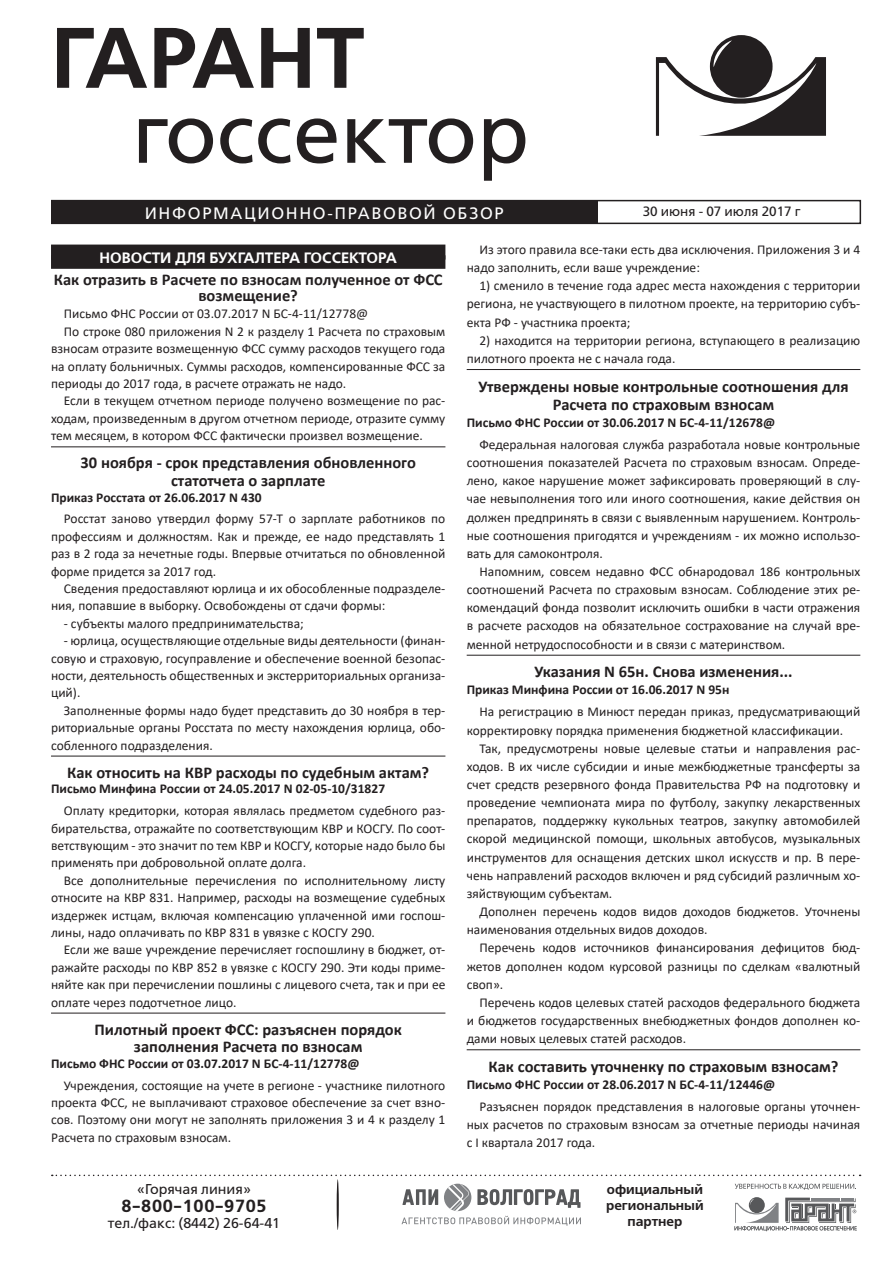
<style>
.page{position:relative;width:893px;height:1263px;background:#fff}
.page>*{position:absolute;margin:0;border:0;box-sizing:border-box;transform-origin:0 0}
.t1{font:85.5px "Free Set C";color:#231f20}
.t2{font:700 85.5px "Free Set C";color:#231f20}
.t3{font:700 17.55px "Free Set C";color:#231f20}
.t4{font:700 16.5px/17.4px "Calibri";color:#231f20;text-align:center}
.t5{font:16.5px "Free Set C";letter-spacing:.1em;color:#fff}
.t6{font:700 15px "Free Set C";color:#fff}
.t7{font:14.25px "Free Set C";color:#231f20}
.t8{font:13.5px/18.1px "Calibri";color:#231f20;text-align:justify}
.t9{font:700 13.5px "Calibri";color:#231f20}
.t10{font:700 13.5px/16.2px "Free Set C";color:#231f20;text-align:center}
.t11{font:13.5px "Free Set C";color:#231f20}
</style>
<div class="page">
<svg style="left:52px;top:1174px;width:809px;height:2px"></svg>
<hr style="left:337px;top:1179px;width:2px;height:51px;background:#231f20;border-radius:50%">
<svg style="left:401px;top:1184px;width:180px;height:42px"></svg>
<svg style="left:734px;top:1197px;width:123px;height:34px"></svg>
<svg style="left:735px;top:1184px;width:121px;height:6px"></svg>
<div style="left:51px;top:200px;width:810px;height:24px;border:2px solid #231f20"></div>
<div style="left:51px;top:201px;width:546px;height:23px;background:#231f20"></div>
<div style="left:710px;top:35px;width:63px;height:63px;background:#231f20;border-radius:50%"></div>
<svg style="left:656px;top:40px;width:170px;height:96px"></svg>
<div style="left:51px;top:245px;width:394px;height:15px;background:#231f20"></div>
<div style="left:51px;top:255px;width:394px;height:14px;background:#231f20"></div>
<hr style="left:51px;top:447px;width:394px;height:1px;background:#231f20">
<hr style="left:51px;top:756px;width:394px;height:1px;background:#231f20">
<hr style="left:51px;top:1013px;width:394px;height:1px;background:#231f20">
<hr style="left:467px;top:369px;width:393px;height:1px;background:#231f20">
<hr style="left:467px;top:655px;width:393px;height:1px;background:#231f20">
<hr style="left:467px;top:1049px;width:393px;height:1px;background:#231f20">
<h1 class="t2" style="left:51px;top:7px;width:315px">ГАРАНТ</h1>
<h1 class="t1" style="left:132px;top:86px;width:399px">госсектор</h1>
<p class="t5" style="left:145px;top:205px;width:361px">ИНФОРМАЦИОННО-ПРАВОВОЙ ОБЗОР</p>
<p class="t11" style="left:643px;top:204px;width:159px">30 июня - 07 июля 2017 г</p>
<p class="t6" style="left:100px;top:249px;width:299px">НОВОСТИ ДЛЯ БУХГАЛТЕРА ГОССЕКТОРА</p>
<p class="t4" style="left:54px;top:271px;width:390px;line-height:16.5px">Как отразить в Расчете по взносам полученное от ФСС возмещение?</p>
<p class="t8" style="left:64px;top:305px;width:306px">Письмо ФНС России от 03.07.2017 N БС-4-11/12778@</p>
<p class="t8" style="left:64px;top:322px;width:383px">По строке 080 приложения N 2 к разделу 1 Расчета по страховым</p>
<p class="t8" style="left:51px;top:339px;width:396px">взносам отразите возмещенную ФСС сумму расходов текущего года</p>
<p class="t8" style="left:51px;top:357px;width:396px">на оплату больничных. Суммы расходов, компенсированные ФСС за</p>
<p class="t8" style="left:51px;top:374px;width:297px">периоды до 2017 года, в расчете отражать не надо.</p>
<p class="t8" style="left:64px;top:392px;width:383px">Если в текущем отчетном периоде получено возмещение по рас-</p>
<p class="t8" style="left:51px;top:409px;width:396px">ходам, произведенным в другом отчетном периоде, отразите сумму</p>
<p class="t8" style="left:51px;top:426px;width:373px">тем месяцем, в котором ФСС фактически произвел возмещение.</p>
<p class="t4" style="left:81px;top:454px;width:337px">30 ноября - срок представления обновленного статотчета о зарплате</p>
<p class="t9" style="left:51px;top:488px;width:212px">Приказ Росстата от 26.06.2017 N 430</p>
<p class="t8" style="left:51px;top:510px;width:396px;line-height:17.4px;text-indent:13px">Росстат заново утвердил форму 57-Т о зарплате работников по профессиям и должностям. Как и прежде, ее надо представлять 1 раз в 2 года за нечетные годы. Впервые отчитаться по обновленной форме придется за 2017 год.</p>
<p class="t8" style="left:51px;top:579px;width:396px;line-height:17.4px;text-indent:13px">Сведения предоставляют юрлица и их обособленные подразделе&shy;ния, попавшие в выборку. Освобождены от сдачи формы:</p>
<p class="t8" style="left:64px;top:614px;width:241px">- субъекты малого предпринимательства;</p>
<p class="t8" style="left:51px;top:632px;width:396px;line-height:17.4px;text-indent:13px">- юрлица, осуществляющие отдельные виды деятельности (финан&shy;совую и страховую, госуправление и обеспечение военной безопас&shy;ности, деятельность общественных и экстерриториальных организа&shy;ций).</p>
<p class="t8" style="left:51px;top:701px;width:396px;line-height:17.4px;text-indent:13px">Заполненные формы надо будет представить до 30 ноября в тер&shy;риториальные органы Росстата по месту нахождения юрлица, обо&shy;собленного подразделения.</p>
<p class="t4" style="left:67px;top:763px;width:364px">Как относить на КВР расходы по судебным актам?</p>
<p class="t9" style="left:51px;top:779px;width:336px">Письмо Минфина России от 24.05.2017 N 02-05-10/31827</p>
<p class="t8" style="left:51px;top:801px;width:396px;line-height:17.4px;text-indent:13px">Оплату кредиторки, которая являлась предметом судебного раз&shy;бирательства, отражайте по соответствующим КВР и КОСГУ. По соот&shy;ветствующим - это значит по тем КВР и КОСГУ, которые надо было бы применять при добровольной оплате долга.</p>
<p class="t8" style="left:51px;top:871px;width:396px;line-height:17.4px;text-indent:13px">Все дополнительные перечисления по исполнительному листу относите на КВР 831. Например, расходы на возмещение судебных издержек истцам, включая компенсацию уплаченной ими госпош&shy;лины, надо оплачивать по КВР 831 в увязке с КОСГУ 290.</p>
<p class="t8" style="left:51px;top:941px;width:396px;line-height:17.4px;text-indent:13px">Если же ваше учреждение перечисляет госпошлину в бюджет, от&shy;ражайте расходы по КВР 852 в увязке с КОСГУ 290. Эти коды приме&shy;няйте как при перечислении пошлины с лицевого счета, так и при ее оплате через подотчетное лицо.</p>
<p class="t4" style="left:95px;top:1020px;width:309px">Пилотный проект ФСС: разъяснен порядок заполнения Расчета по взносам</p>
<p class="t9" style="left:51px;top:1054px;width:310px">Письмо ФНС России от 03.07.2017 N БС-4-11/12778@</p>
<p class="t8" style="left:51px;top:1076px;width:396px;line-height:17.4px;text-indent:13px">Учреждения, состоящие на учете в регионе - участнике пилотного проекта ФСС, не выплачивают страховое обеспечение за счет взно&shy;сов. Поэтому они могут не заполнять приложения 3 и 4 к разделу 1<br>Расчета по страховым взносам.</p>
<p class="t8" style="left:467px;top:240px;width:395px;text-indent:13px">Из этого правила все-таки есть два исключения. Приложения 3 и 4 надо заполнить, если ваше учреждение:</p>
<p class="t8" style="left:467px;top:276px;width:395px;text-indent:13px">1) сменило в течение года адрес места нахождения с территории региона, не участвующего в пилотном проекте, на территорию субъ&shy;екта РФ - участника проекта;</p>
<p class="t8" style="left:467px;top:331px;width:395px;text-indent:13px">2) находится на территории региона, вступающего в реализацию пилотного проекта не с начала года.</p>
<p class="t4" style="left:478px;top:377px;width:372px;line-height:18.1px">Утверждены новые контрольные соотношения для<br>Расчета по страховым взносам</p>
<p class="t9" style="left:467px;top:412px;width:310px">Письмо ФНС России от 30.06.2017 N БС-4-11/12678@</p>
<p class="t8" style="left:467px;top:435px;width:395px;text-indent:13px">Федеральная налоговая служба разработала новые контрольные соотношения показателей Расчета по страховым взносам. Опреде&shy;лено, какое нарушение может зафиксировать проверяющий в слу&shy;чае невыполнения того или иного соотношения, какие действия он должен предпринять в связи с выявленным нарушением. Контроль&shy;ные соотношения пригодятся и учреждениям - их можно использо&shy;вать для самоконтроля.</p>
<p class="t8" style="left:467px;top:562px;width:395px;text-indent:13px">Напомним, совсем недавно ФСС обнародовал 186 контрольных соотношений Расчета по страховым взносам. Соблюдение этих ре&shy;комендаций фонда позволит исключить ошибки в части отражения в расчете расходов на обязательное сострахование на случай вре&shy;менной нетрудоспособности и в связи с материнством.</p>
<p class="t4" style="left:534px;top:663px;width:260px">Указания N 65н. Снова изменения...</p>
<p class="t9" style="left:467px;top:680px;width:264px">Приказ Минфина России от 16.06.2017 N 95н</p>
<p class="t8" style="left:467px;top:702px;width:395px;text-indent:13px">На регистрацию в Минюст передан приказ, предусматривающий корректировку порядка применения бюджетной классификации.</p>
<p class="t8" style="left:467px;top:739px;width:395px;text-indent:13px">Так, предусмотрены новые целевые статьи и направления рас&shy;ходов. В их числе субсидии и иные межбюджетные трансферты за счет средств резервного фонда Правительства РФ на подготовку и проведение чемпионата мира по футболу, закупку лекарственных препаратов, поддержку кукольных театров, закупку автомобилей скорой медицинской помощи, школьных автобусов, музыкальных инструментов для оснащения детских школ искусств и пр. В пере&shy;чень направлений расходов включен и ряд субсидий различным хо&shy;зяйствующим субъектам.</p>
<p class="t8" style="left:467px;top:902px;width:395px;text-indent:13px">Дополнен перечень кодов видов доходов бюджетов. Уточнены наименования отдельных видов доходов.</p>
<p class="t8" style="left:467px;top:938px;width:395px;text-indent:13px">Перечень кодов источников финансирования дефицитов бюд&shy;жетов дополнен кодом курсовой разницы по сделкам «валютный своп».</p>
<p class="t8" style="left:467px;top:993px;width:395px;text-indent:13px">Перечень кодов целевых статей расходов федерального бюджета и бюджетов государственных внебюджетных фондов дополнен ко&shy;дами новых целевых статей расходов.</p>
<p class="t4" style="left:488px;top:1057px;width:352px">Как составить уточненку по страховым взносам?</p>
<p class="t9" style="left:467px;top:1074px;width:310px">Письмо ФНС России от 28.06.2017 N БС-4-11/12446@</p>
<p class="t8" style="left:467px;top:1097px;width:395px;text-indent:13px">Разъяснен порядок представления в налоговые органы уточнен&shy;ных расчетов по страховым взносам за отчетные периоды начиная с I квартала 2017 года.</p>
<p class="t7" style="left:137px;top:1181px;width:115px">«Горячая линия»</p>
<p class="t3" style="left:121px;top:1195px;width:148px">8-800-100-9705</p>
<p class="t7" style="left:108px;top:1215px;width:174px">тел./факс: (8442) 26-64-41</p>
<p class="t10" style="left:606px;top:1181px;width:99px">официальный региональный партнер</p>
</div>
